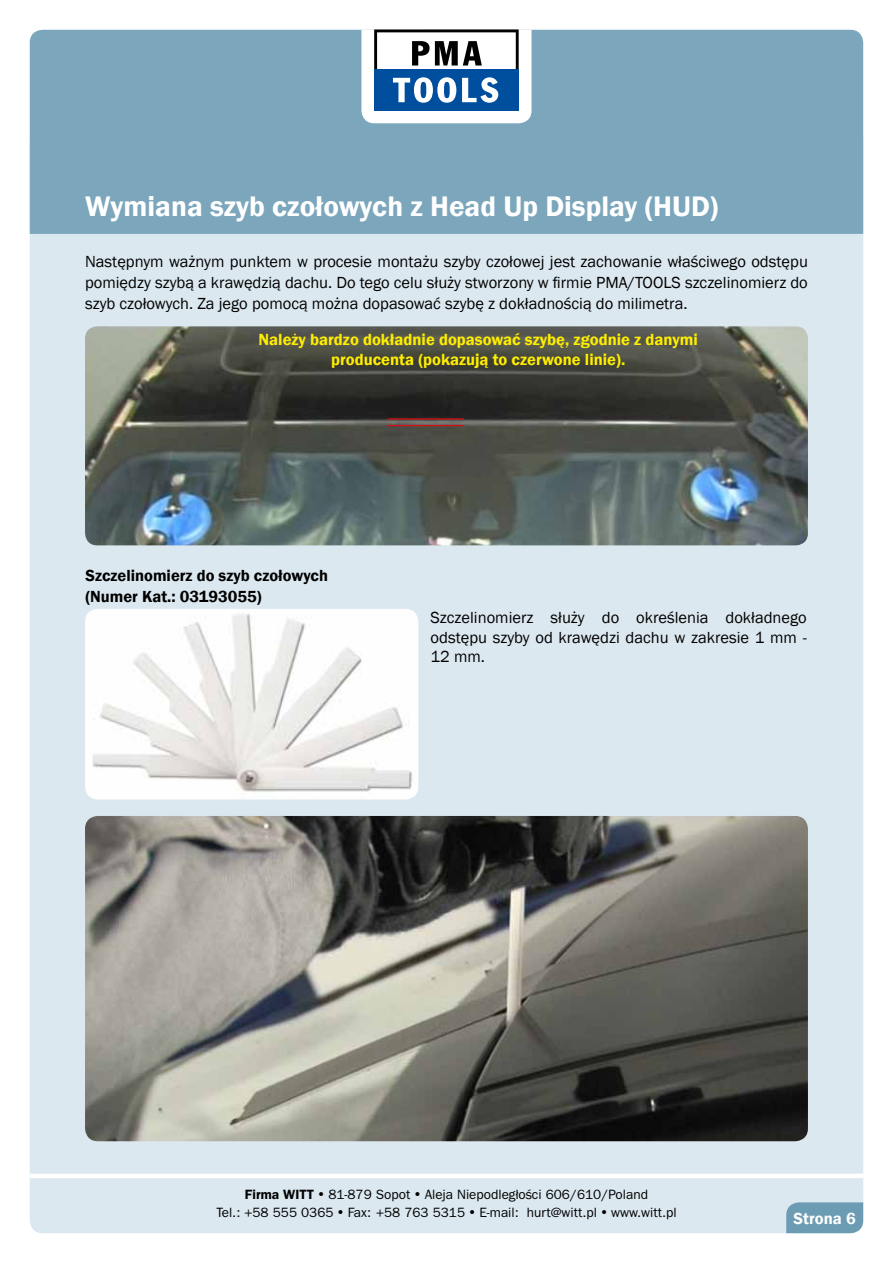
<style>
.page{position:relative;width:893px;height:1263px;background:#fff}
.page>*{position:absolute;margin:0;border:0;box-sizing:border-box;transform-origin:0 0}
.t1{font:600 29.1px "Franklin Gothic";color:#fff}
.t2{font:600 16.65px/20px "Franklin Gothic";color:#ffed00;text-align:center}
.t3{font:16.5px/19.8px "Franklin Gothic";color:#000;text-align:justify}
.t4{font:600 16.5px/21px "Franklin Gothic";color:#000}
.t5{font:600 16.5px "Franklin Gothic";color:#fff}
.t6{font:13.5px/18px "ITC Franklin Gothic Std";color:#000;text-align:center}
.s1{font-weight:600}
.s2{font-family:"Franklin Gothic"}
</style>
<div class="page">
<div style="left:30px;top:125px;width:833px;height:1108px;background:#dce8ef;border-radius:13px"></div>
<div style="left:30px;top:30px;width:833px;height:204px;background:#7ba6bc"></div>
<svg style="left:361px;top:30px;width:170px;height:93px"></svg>
<div style="left:786px;top:1202px;width:77px;height:31px;background:#6b9cb3"></div>
<hr style="left:30px;top:1174px;width:833px;height:4px;background:#fff">
<img style="left:85px;top:609px;width:333px;height:190px">
<img style="left:85px;top:326px;width:723px;height:219px">
<hr style="left:388px;top:418px;width:76px;height:2px;background:#cd1316">
<hr style="left:388px;top:425px;width:76px;height:1px;background:#cd1316">
<img style="left:85px;top:816px;width:723px;height:325px">
<h1 class="t1" style="left:85px;top:188px;width:635px">Wymiana szyb czołowych z Head Up Display (HUD)</h1>
<p class="t3" style="left:85px;top:251px;width:724px;line-height:21px">Następnym ważnym punktem w procesie montażu szyby czołowej jest zachowanie właściwego odstępu pomiędzy szybą a krawędzią dachu. Do tego celu służy stworzony w firmie PMA/TOOLS szczelinomierz do szyb czołowych. Za jego pomocą można dopasować szybę z dokładnością do milimetra.</p>
<p class="t2" style="left:259px;top:330px;width:441px">Należy bardzo dokładnie dopasować szybę, zgodnie z danymi producenta (pokazują to czerwone linie).</p>
<p class="t4" style="left:85px;top:565px;width:244px">Szczelinomierz do szyb czołowych (Numer Kat.: 03193055)</p>
<p class="t3" style="left:431px;top:608px;width:378px">Szczelinomierz służy do określenia dokładnego odstępu szyby od krawędzi dachu w zakresie 1 mm - 12 mm.</p>
<p class="t6" style="left:216px;top:1185px;width:462px"><span class="s1">Firma WITT</span> • 81-879 Sopot • Aleja Niepodległo<span class="s2">ś</span>ci 606/610/Poland<br>Tel.: +58 555 0365 • Fax: +58 763 5315 • E-mail: hurt@witt.pl • www.witt.pl</p>
<p class="t5" style="left:794px;top:1208px;width:64px">Strona 6</p>
</div>
